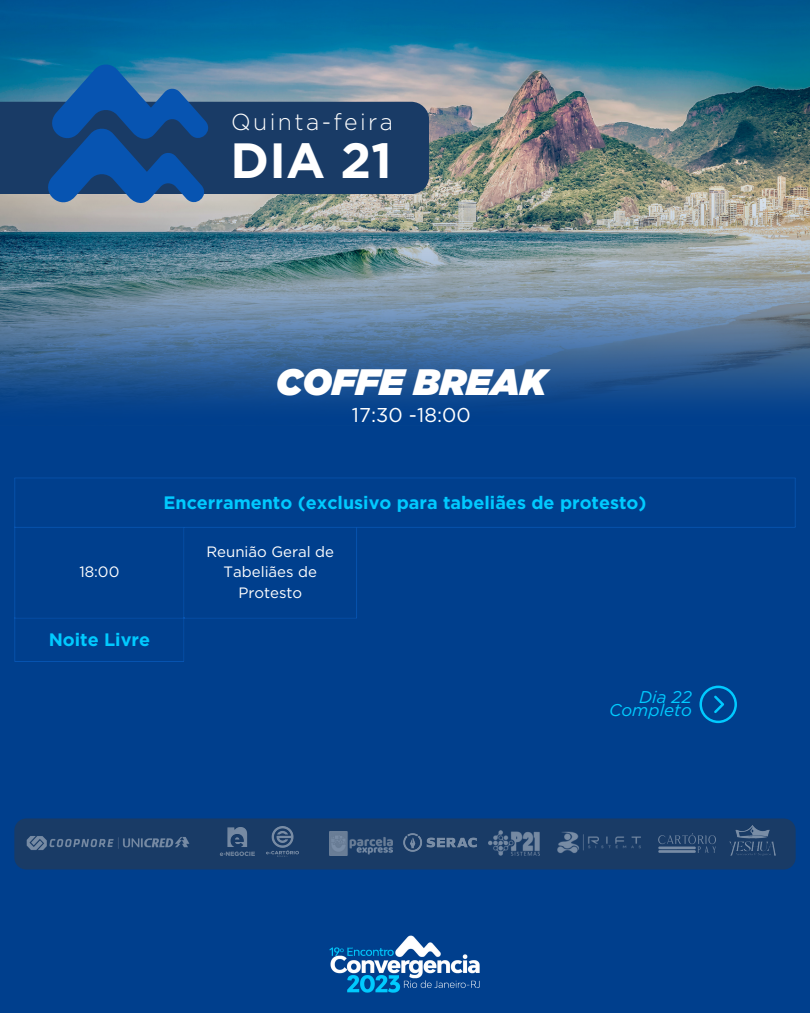
<style>
.page{position:relative;width:810px;height:1013px;background:#fff}
.page>*{position:absolute;margin:0;border:0;box-sizing:border-box;transform-origin:0 0}
.t1{font:700 49.4px "Gotham";color:#fff}
.t2{font:italic 900 36.8px "Gotham";letter-spacing:.005em;color:#fff}
.t3{font:300 23.1px "Gotham";letter-spacing:.105em;color:#fff}
.t4{font:20px "Gotham";letter-spacing:.005em;color:#fff}
.t5{font:700 18px "Gotham";color:#00caff}
.t6{font:italic 17px "Gotham";color:#00cbff}
.t7{font:15px/20.2px "Gotham";color:#fff;text-align:center}
</style>
<div class="page">
<div style="left:0;top:0;width:810px;height:1012px;background:#003f8d"></div>
<img style="left:0;top:0;width:810px;height:402px">
<div style="left:0;top:102px;width:429px;height:92px;background:#193b66"></div>
<svg style="left:39px;top:63px;width:175px;height:146px;background:#285f9a"></svg>
<img style="left:329px;top:935px;width:151px;height:58px">
<hr style="left:14px;top:478px;width:1px;height:183px;background:#0754b1">
<hr style="left:184px;top:527px;width:1px;height:134px;background:#0754b1">
<hr style="left:356px;top:527px;width:1px;height:90px;background:#0754b1">
<hr style="left:795px;top:478px;width:1px;height:49px;background:#0754b1">
<hr style="left:14px;top:477px;width:782px;height:1px;background:#0754b1">
<hr style="left:14px;top:527px;width:782px;height:1px;background:#0754b1">
<hr style="left:14px;top:617px;width:343px;height:1px;background:#0754b1">
<hr style="left:14px;top:661px;width:170px;height:1px;background:#0754b1">
<svg style="left:699px;top:685px;width:38px;height:38px"></svg>
<div style="left:14px;top:818px;width:782px;height:51px;background:#193b66;border-radius:12px"></div>
<img style="left:330px;top:831px;width:63px;height:24px">
<img style="left:403px;top:833px;width:74px;height:19px">
<img style="left:219px;top:827px;width:36px;height:29px">
<img style="left:489px;top:830px;width:51px;height:26px">
<img style="left:26px;top:836px;width:164px;height:14px">
<img style="left:266px;top:826px;width:32px;height:30px">
<img style="left:557px;top:831px;width:84px;height:22px">
<img style="left:729px;top:825px;width:47px;height:31px">
<img style="left:658px;top:833px;width:57px;height:19px">
<p class="t3" style="left:231px;top:110px;width:163px">Quinta-feira</p>
<p class="t1" style="left:231px;top:130px;width:163px">DIA 21</p>
<p class="t2" style="left:276px;top:360px;width:272px">COFFE BREAK</p>
<p class="t4" style="left:352px;top:402px;width:120px">17:30 -18:00</p>
<p class="t7" style="left:79px;top:561px;width:42px">18:00</p>
<p class="t5" style="left:49px;top:629px;width:103px">Noite Livre</p>
<p class="t5" style="left:163px;top:491px;width:485px">Encerramento (exclusivo para tabeliães de protesto)</p>
<p class="t7" style="left:206px;top:541px;width:129px">Reunião Geral de<br>Tabeliães de<br>Protesto</p>
<p class="t6" style="left:639px;top:686px;width:54px">Dia 22</p>
<p class="t6" style="left:609px;top:700px;width:84px">Completo</p>
</div>
